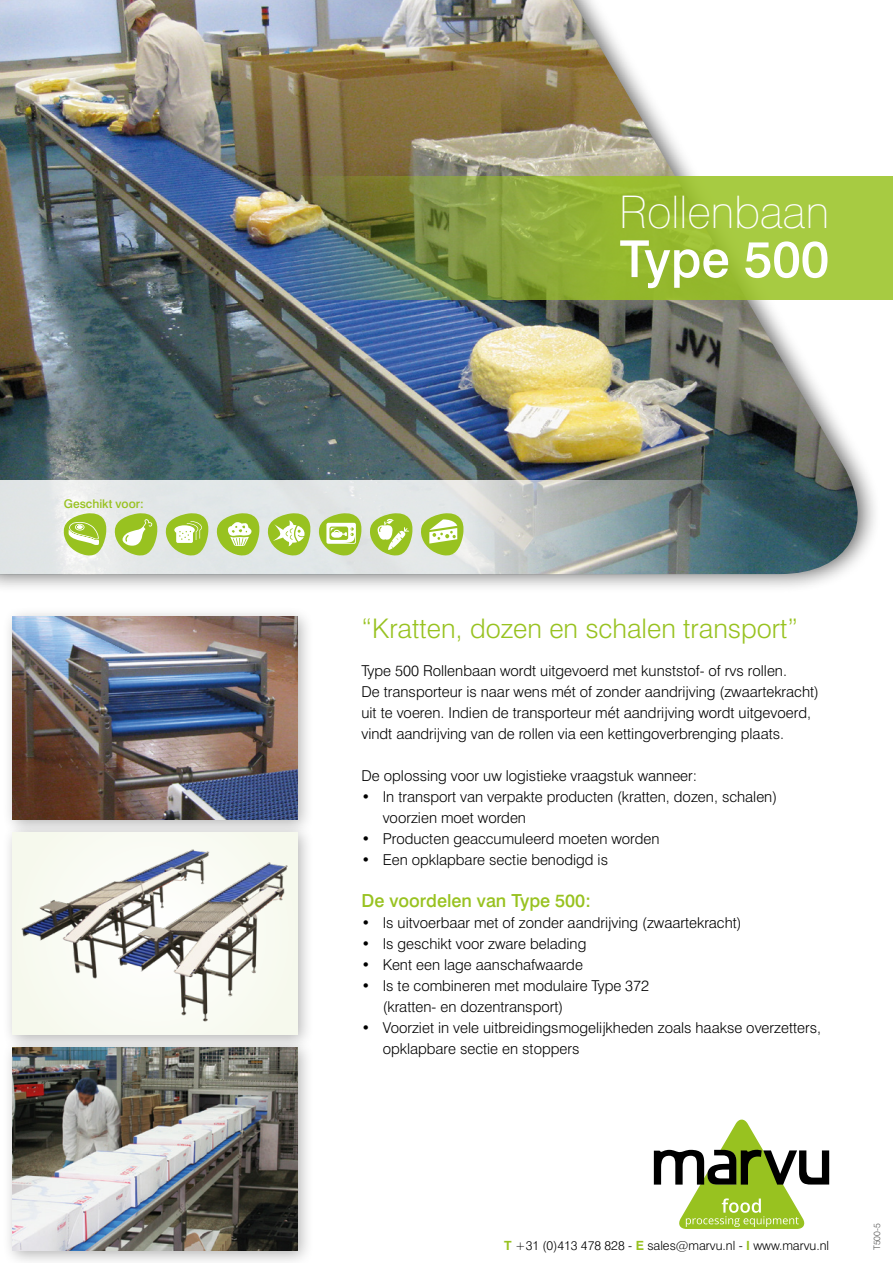
<style>
.page{position:relative;width:893px;height:1263px;background:#fff}
.page>*{position:absolute;margin:0;border:0;box-sizing:border-box;transform-origin:0 0}
.t1{font:500 51px "Swiss 721 BT";color:#fff}
.t2{font:100 45px "Swiss 721 BT";color:#fff}
.t3{font:300 27px "Swiss 721 BT";color:#98c220}
.t4{font:500 18px "Swiss 721 BT";color:#98c220}
.t5{font:300 15px/21px "Swiss 721 BT";color:#000}
.t6{font:300 12.6px "Swiss 721 BT";color:#000}
.t7{font:500 12px "Swiss 721 BT";color:#98c220}
.t8{font:300 9px "Swiss 721 BT";color:#575756}
.s1{font-weight:700;color:#98c220}
</style>
<div class="page">
<svg style="left:654px;top:1119px;width:175px;height:110px"></svg>
<div style="left:0;top:0;width:880px;height:593px;background:#000;opacity:.6"></div>
<img style="left:0;top:0;width:859px;height:480px">
<svg style="left:0;top:480px;width:880px;height:94px;background:#acb8ba"></svg>
<img style="left:0;top:176px;width:893px;height:124px">
<div style="left:1px;top:605px;width:314px;height:231px;background:#000;opacity:.3"></div>
<img style="left:13px;top:617px;width:285px;height:202px">
<div style="left:1px;top:1036px;width:314px;height:227px;background:#000;opacity:.3"></div>
<img style="left:13px;top:1052px;width:285px;height:198px">
<svg style="left:267px;top:513px;width:44px;height:42px;background:#bbd576"></svg>
<svg style="left:165px;top:513px;width:44px;height:42px;background:#bbd475"></svg>
<svg style="left:216px;top:513px;width:44px;height:42px;background:#bbd576"></svg>
<svg style="left:420px;top:513px;width:43px;height:42px"></svg>
<svg style="left:114px;top:513px;width:44px;height:42px;background:#b9d36f"></svg>
<svg style="left:64px;top:513px;width:43px;height:42px"></svg>
<svg style="left:369px;top:513px;width:44px;height:42px;background:#bcd577"></svg>
<svg style="left:318px;top:513px;width:44px;height:42px"></svg>
<div style="left:1px;top:821px;width:314px;height:231px;background:#000;opacity:.3"></div>
<img style="left:13px;top:832px;width:285px;height:203px">
<p class="t7" style="left:64px;top:496px;width:81px">Geschikt voor:</p>
<h2 class="t2" style="left:619px;top:184px;width:212px">Rollenbaan</h2>
<h1 class="t1" style="left:620px;top:228px;width:211px">Type 500</h1>
<h3 class="t3" style="left:361px;top:612px;width:438px">“Kratten, dozen en schalen transport”</h3>
<p class="t5" style="left:361px;top:660px;width:459px">Type 500 Rollenbaan wordt uitgevoerd met kunststof- of rvs rollen.<br>De transporteur is naar wens mét of zonder aandrijving (zwaartekracht) uit te voeren. Indien de transporteur mét aandrijving wordt uitgevoerd, vindt aandrijving van de rollen via een kettingoverbrenging plaats.</p>
<p class="t5" style="left:361px;top:765px;width:337px">De oplossing voor uw logistieke vraagstuk wanneer:</p>
<p class="t5" style="left:383px;top:786px;width:396px;text-indent:-21px">• In transport van verpakte producten (kratten, dozen, schalen) voorzien moet worden</p>
<p class="t5" style="left:361px;top:828px;width:300px">• Producten geaccumuleerd moeten worden</p>
<p class="t5" style="left:361px;top:849px;width:248px">• Een opklapbare sectie benodigd is</p>
<p class="t4" style="left:361px;top:890px;width:231px">De voordelen van Type 500:</p>
<p class="t5" style="left:361px;top:912px;width:382px">• Is uitvoerbaar met of zonder aandrijving (zwaartekracht)</p>
<p class="t5" style="left:361px;top:933px;width:226px">• Is geschikt voor zware belading</p>
<p class="t5" style="left:361px;top:954px;width:223px">• Kent een lage aanschafwaarde</p>
<p class="t5" style="left:383px;top:975px;width:268px;text-indent:-21px">• Is te combineren met modulaire Type 372 (kratten- en dozentransport)</p>
<p class="t5" style="left:383px;top:1017px;width:440px;text-indent:-21px">• Voorziet in vele uitbreidingsmogelijkheden zoals haakse overzetters, opklapbare sectie en stoppers</p>
<p class="t6" style="left:504px;top:1238px;width:326px"><span class="s1">T</span> +31 (0)413 478 828 - <span class="s1">E</span> sales@marvu.nl - <span class="s1">I</span> www.marvu.nl</p>
<p class="t8" style="left:871px;top:1250px;width:28px;rotate:-90deg">T500-5</p>
</div>
